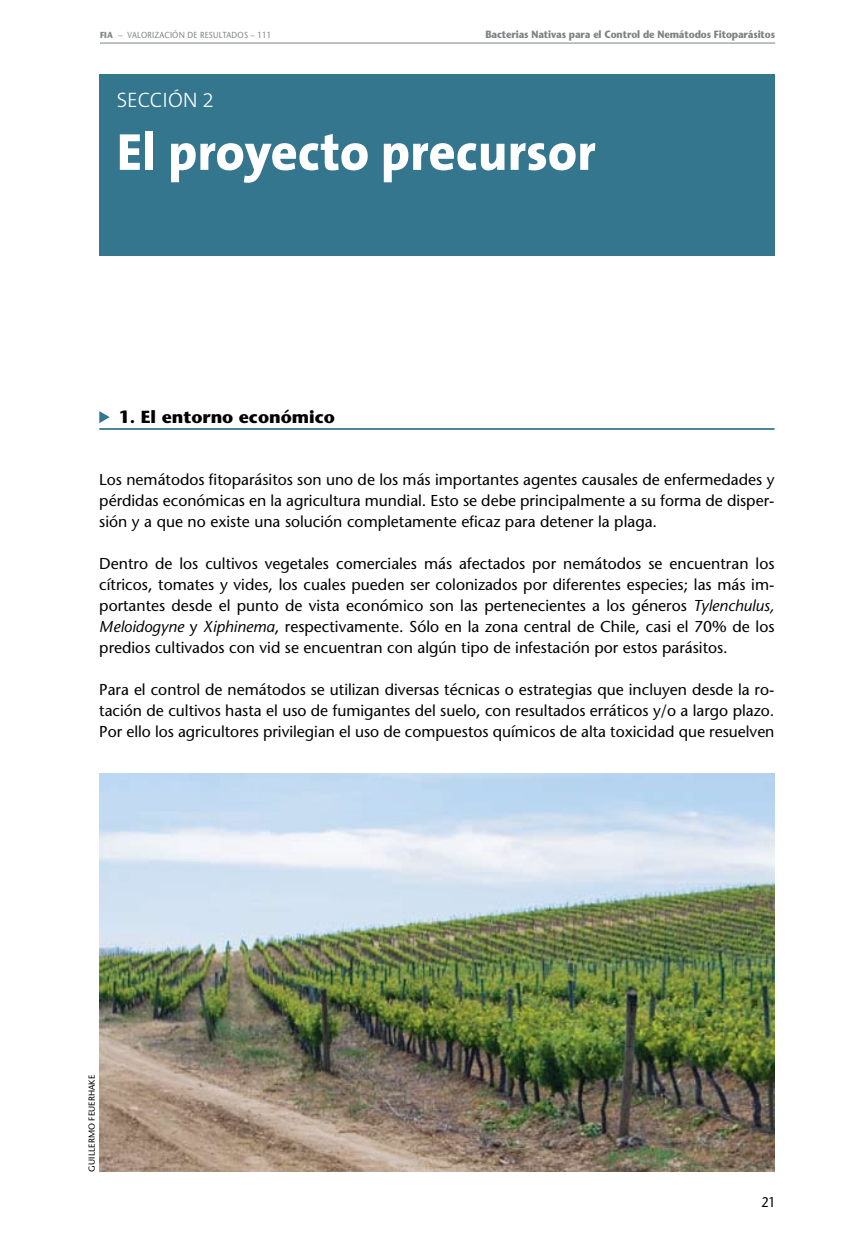
<style>
.page{position:relative;width:844px;height:1241px;background:#fff}
.page>*{position:absolute;margin:0;border:0;box-sizing:border-box;transform-origin:0 0}
.t1{font:800 52.5px "The Sans B8";color:#fff}
.t2{font:300 21px "The Sans B3";color:#fff}
.t3{font:700 17.5px "Stone Sans";color:#000}
.t4{font:15.75px/21px "Stone Sans";color:#000;text-align:justify}
.t5{font:14px "Stone Sans";color:#000;scale:.9 1}
.t6{font:700 10.5px "Stone Sans";letter-spacing:-.01em;color:#808285;scale:.9 1}
.t7{font:8.75px "Stone Sans";letter-spacing:.025em;color:#808285;scale:.9 1}
.t8{font:8.75px "Stone Sans";letter-spacing:.01em;color:#000}
.s1{font-weight:700}
.s2{font-style:italic}
</style>
<div class="page">
<hr style="left:100px;top:43px;width:675px;height:1px;background:#808285">
<hr style="left:99px;top:428px;width:675px;height:2px;background:#34768e">
<svg style="left:99px;top:411px;width:11px;height:12px"></svg>
<div style="left:99px;top:74px;width:675px;height:182px;background:#34768e"></div>
<img style="left:99px;top:773px;width:675px;height:398px">
<p class="t7" style="left:100px;top:29px;width:99px"><span class="s1">FIA</span> – Valori zaci ón de</p>
<p class="t7" style="left:200px;top:29px;width:81px">Resultados – 111</p>
<p class="t6" style="left:485px;top:28px;width:323px">Bacterias Nativas para el Control de Nemátodos Fitoparásitos</p>
<h2 class="t2" style="left:117px;top:89px;width:99px">SECCIÓN 2</h2>
<h1 class="t1" style="left:117px;top:124px;width:480px">El proyecto precursor</h1>
<p class="t3" style="left:119px;top:406px;width:218px">1. El entorno económico</p>
<p class="t4" style="left:99px;top:469px;width:676px">Los nemátodos fitoparásitos son uno de los más importantes agentes causales de enfermedades y pérdidas económicas en la agricultura mundial. Esto se debe principalmente a su forma de disper&shy;sión y a que no existe una solución completamente eficaz para detener la plaga.</p>
<p class="t4" style="left:99px;top:553px;width:676px">Dentro de los cultivos vegetales comerciales más afectados por nemátodos se encuentran los cítricos, tomates y vides, los cuales pueden ser colonizados por diferentes especies; las más im&shy;portantes desde el punto de vista económico son las pertenecientes a los géneros <span class="s2">Tylenchulus, Meloidogyne</span> y <span class="s2">Xiphinema</span>, respectivamente. Sólo en la zona central de Chile, casi el 70% de los predios cultivados con vid se encuentran con algún tipo de infestación por estos parásitos.</p>
<p class="t4" style="left:99px;top:679px;width:676px">Para el control de nemátodos se utilizan diversas técnicas o estrategias que incluyen desde la ro&shy;tación de cultivos hasta el uso de fumigantes del suelo, con resultados erráticos y/o a largo plazo.<br>Por ello los agricultores privilegian el uso de compuestos químicos de alta toxicidad que resuelven</p>
<p class="t8" style="left:86px;top:1171px;width:98px;rotate:-90deg">GU ILLERMO FEU ERHAKE</p>
<p class="t5" style="left:761px;top:1193px;width:17px">21</p>
</div>
